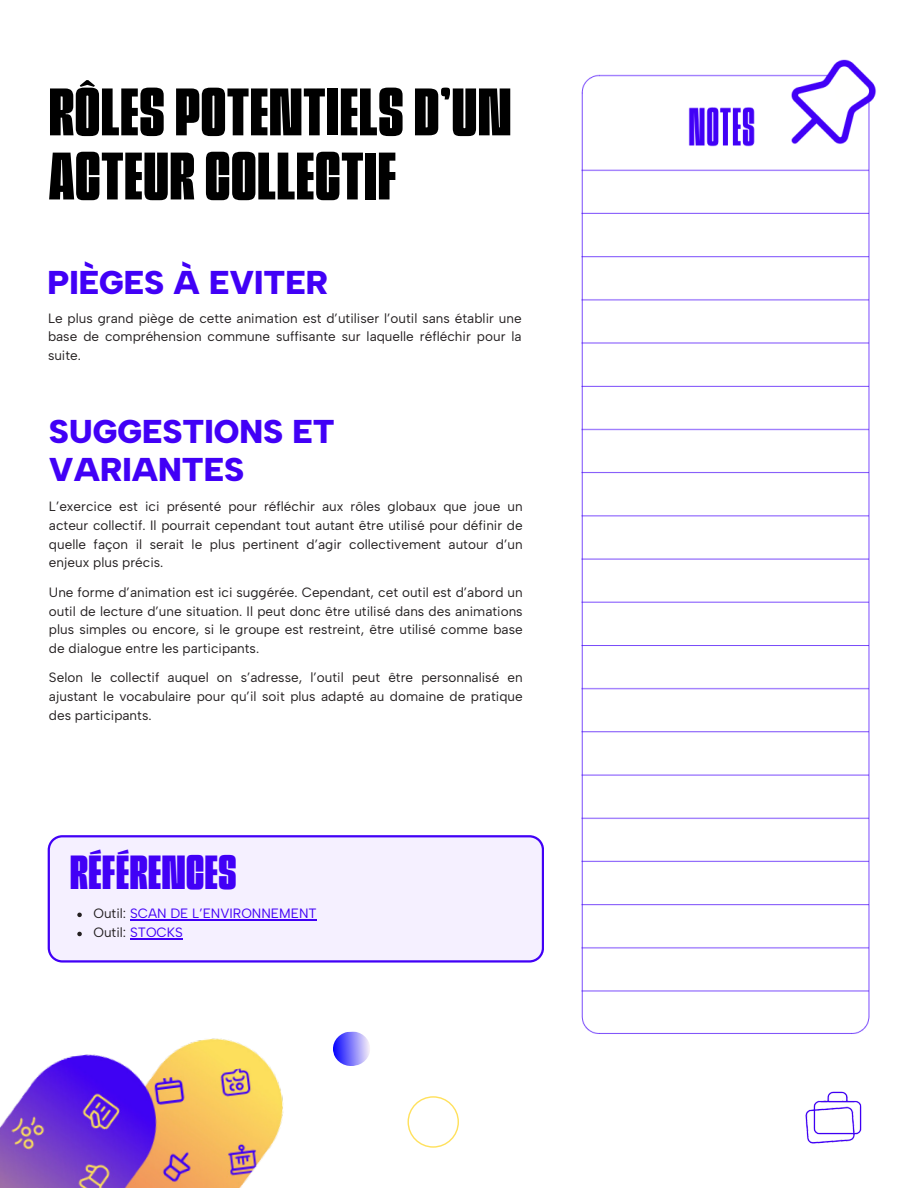
<style>
.page{position:relative;width:918px;height:1188px;background:#fff}
.page>*{position:absolute;margin:0;border:0;box-sizing:border-box;transform-origin:0 0}
.t1{font:600 63px/64.2px "Superlumina";letter-spacing:.015em;color:#000}
.t2{font:600 45px "Superlumina";letter-spacing:.015em;color:#4100f6}
.t3{font:900 33px/38.2px "Albert Sans";color:#4100f6}
.t4{font:13.5px/18.8px "Albert Sans";color:#231f20;text-align:justify}
.t5{font:13.5px "Albert Sans";color:#4100f6}
.s1{color:#231f20}
.s2{color:#4100f6}
</style>
<div class="page">
<img style="left:581px;top:59px;width:295px;height:975px">
<img style="left:805px;top:1091px;width:57px;height:53px">
<img style="left:0;top:899px;width:284px;height:289px">
<div style="left:48px;top:835px;width:496px;height:127px;background:#f5f0ff"></div>
<svg style="left:77px;top:913px;width:5px;height:4px"></svg>
<hr style="left:130px;top:919px;width:187px;height:1px;background:#4100f6">
<svg style="left:77px;top:932px;width:5px;height:4px"></svg>
<hr style="left:130px;top:938px;width:53px;height:2px;background:#4100f6">
<svg style="left:408px;top:1096px;width:51px;height:52px"></svg>
<svg style="left:333px;top:1031px;width:37px;height:35px"></svg>
<p class="t1" style="left:49px;top:79px;width:464px">RÔLES POTENTIELS D’UN<br>ACTEUR COLLECTIF</p>
<p class="t3" style="left:48px;top:264px;width:282px">PIÈGES À EVITER</p>
<h1 class="t4" style="left:48px;top:308px;width:475px">Le plus grand piège de cette animation est d’utiliser l’outil sans établir une base de compréhension commune suffisante sur laquelle réfléchir pour la suite.</h1>
<p class="t3" style="left:49px;top:412px;width:287px">SUGGESTIONS ET<br>VARIANTES</p>
<h3 class="t4" style="left:49px;top:497px;width:475px">L’exercice est ici présenté pour réfléchir aux rôles globaux que joue un acteur collectif. Il pourrait cependant tout autant être utilisé pour définir de quelle façon il serait le plus pertinent d’agir collectivement autour d’un enjeux plus précis.</h3>
<p class="t4" style="left:49px;top:583px;width:475px">Une forme d’animation est ici suggérée. Cependant, cet outil est d’abord un outil de lecture d’une situation. Il peut donc être utilisé dans des animations plus simples ou encore, si le groupe est restreint, être utilisé comme base de dialogue entre les participants.</p>
<h3 class="t4" style="left:49px;top:668px;width:475px">Selon le collectif auquel on s’adresse, l’outil peut être personnalisé en ajustant le vocabulaire pour qu’il soit plus adapté au domaine de pratique des participants.</h3>
<p class="t2" style="left:70px;top:846px;width:168px">RÉFÉRENCES</p>
<h2 class="t5" style="left:94px;top:905px;width:225px"><span class="s1">Outil:</span> SCAN DE L’ENVIRONNEMENT</h2>
<p class="t4" style="left:94px;top:923px;width:91px">Outil: <span class="s2">STOCKS</span></p>
</div>
